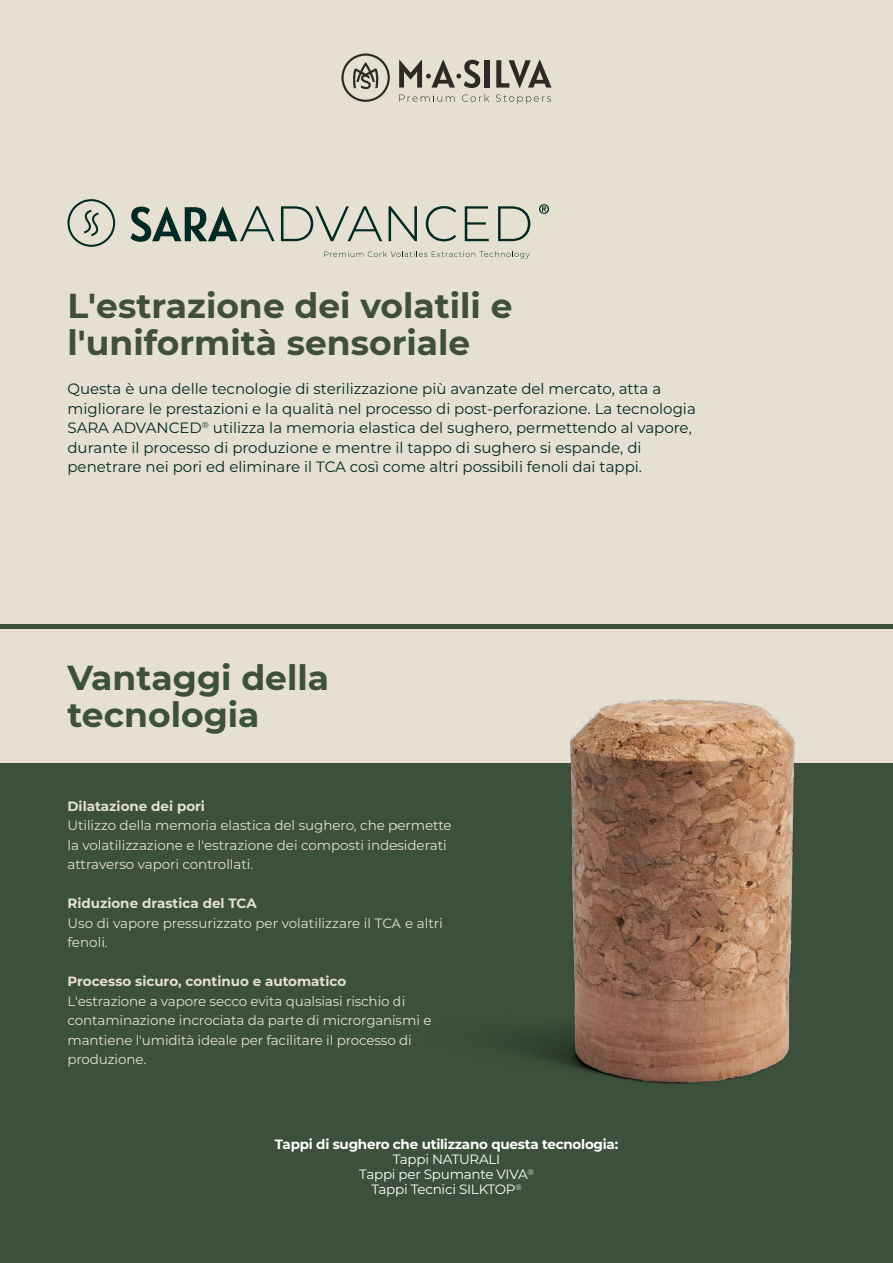
<style>
.page{position:relative;width:893px;height:1263px;background:#e6e0d2}
.page>*{position:absolute;margin:0;border:0;box-sizing:border-box;transform-origin:0 0}
.t1{font:700 34.5px/37.5px "Montserrat";color:#3f4f3c}
.t2{font:700 34.5px/37.5px "Montserrat";color:#3c503b}
.t3{font:15px/19.5px "Montserrat";color:#002822}
.t4{font:13.5px/19.5px "Montserrat";letter-spacing:-.01em;color:#e6e0d2}
.t5{font:700 13.5px "Montserrat";color:#e6e0d2}
.t6{font:13.5px/15px "Montserrat";letter-spacing:-.02em;color:#fff;text-align:center}
.t7{font:700 13.5px "Montserrat";letter-spacing:-.02em;color:#fff}
</style>
<div class="page">
<svg style="left:399px;top:94px;width:56px;height:8px"></svg>
<svg style="left:462px;top:94px;width:27px;height:8px"></svg>
<svg style="left:496px;top:95px;width:55px;height:9px"></svg>
<div style="left:485px;top:60px;width:5px;height:28px;background:#2d2a26"></div>
<svg style="left:496px;top:60px;width:55px;height:28px"></svg>
<svg style="left:399px;top:60px;width:81px;height:28px"></svg>
<svg style="left:341px;top:53px;width:49px;height:49px"></svg>
<svg style="left:281px;top:206px;width:101px;height:35px"></svg>
<svg style="left:389px;top:206px;width:28px;height:35px"></svg>
<svg style="left:426px;top:206px;width:30px;height:35px"></svg>
<svg style="left:465px;top:206px;width:24px;height:35px"></svg>
<svg style="left:498px;top:206px;width:32px;height:35px"></svg>
<svg style="left:324px;top:251px;width:206px;height:8px"></svg>
<svg style="left:130px;top:206px;width:145px;height:36px"></svg>
<svg style="left:539px;top:204px;width:10px;height:10px"></svg>
<svg style="left:67px;top:199px;width:48px;height:48px"></svg>
<div style="left:0;top:763px;width:893px;height:500px;background:#3c503b"></div>
<div style="left:0;top:624px;width:893px;height:5px;background:#3c503b"></div>
<img style="left:516px;top:699px;width:279px;height:385px">
<h1 class="t1" style="left:67px;top:285px;width:446px">L'estrazione dei volatili e l'uniformità sensoriale</h1>
<p class="t3" style="left:67px;top:378px;width:630px">Questa è una delle tecnologie di sterilizzazione più avanzate del mercato, atta a migliorare le prestazioni e la qualità nel processo di post-perforazione. La tecnologia SARA ADVANCED<sup>®</sup> utilizza la memoria elastica del sughero, permettendo al vapore, durante il processo di produzione e mentre il tappo di sughero si espande, di penetrare nei pori ed eliminare il TCA così come altri possibili fenoli dai tappi.</p>
<h1 class="t2" style="left:67px;top:657px;width:263px">Vantaggi della tecnologia</h1>
<p class="t5" style="left:67px;top:796px;width:139px">Dilatazione dei pori</p>
<p class="t4" style="left:67px;top:815px;width:386px">Utilizzo della memoria elastica del sughero, che permette la volatilizzazione e l'estrazione dei composti indesiderati attraverso vapori controllati.</p>
<p class="t5" style="left:67px;top:894px;width:191px">Riduzione drastica del TCA</p>
<p class="t4" style="left:67px;top:913px;width:377px">Uso di vapore pressurizzato per volatilizzare il TCA e altri fenoli.</p>
<p class="t5" style="left:67px;top:972px;width:280px">Processo sicuro, continuo e automatico</p>
<p class="t4" style="left:67px;top:991px;width:366px">L'estrazione a vapore secco evita qualsiasi rischio di contaminazione incrociata da parte di microrganismi e mantiene l'umidità ideale per facilitare il processo di produzione.</p>
<p class="t7" style="left:275px;top:1135px;width:345px">Tappi di sughero che utilizzano questa tecnologia:</p>
<p class="t6" style="left:359px;top:1151px;width:176px">Tappi NATURALI<br>Tappi per Spumante VIVA<sup>®<br></sup>Tappi Tecnici SILKTOP<sup>®</sup></p>
</div>
